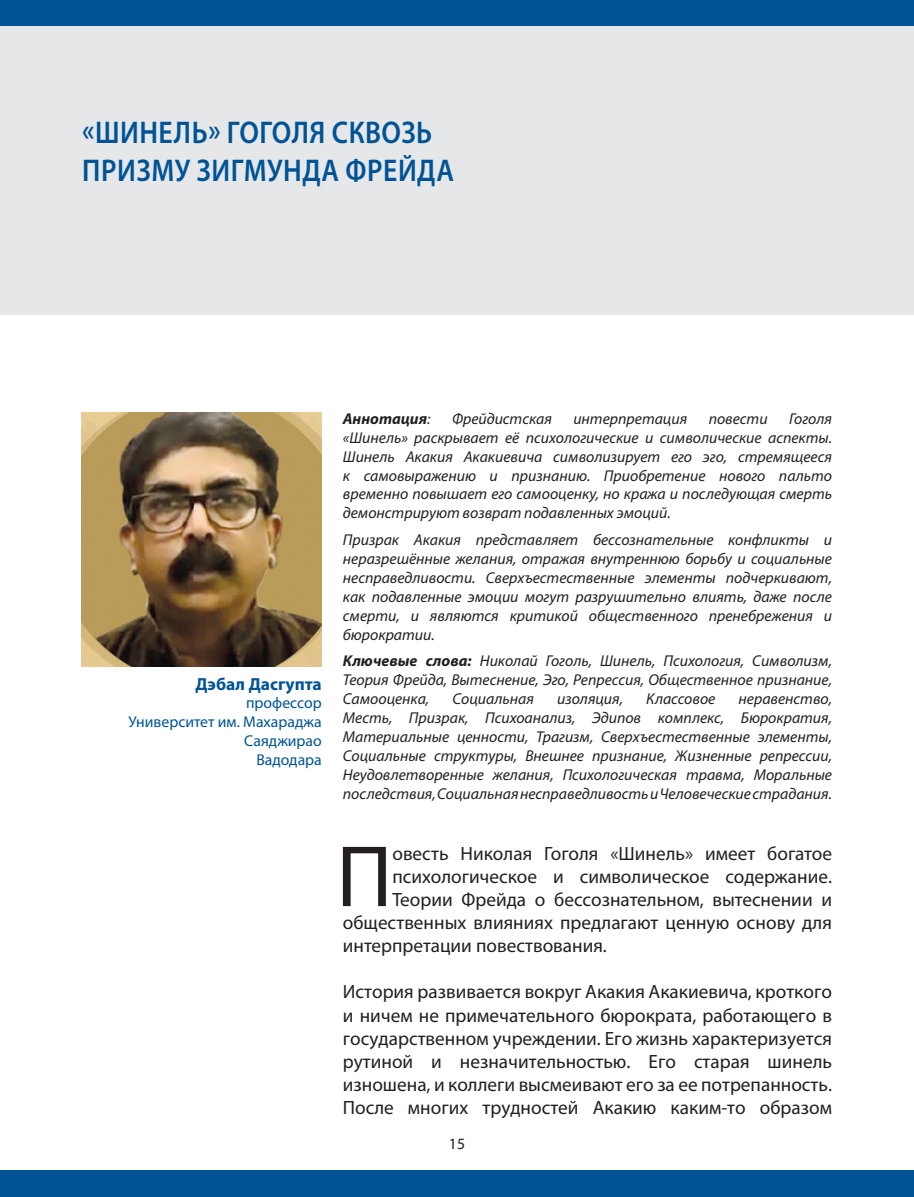
<style>
.page{position:relative;width:914px;height:1197px;background:#fff}
.page>*{position:absolute;margin:0;border:0;box-sizing:border-box;transform-origin:0 0}
.t1{font:87.85px "Myriad Pro";color:#231f20}
.t2{font:600 31.5px/37.8px "Myriad Pro";letter-spacing:.02em;color:#005495;scale:.88 1}
.t3{font:19.25px/23.1px "Myriad Pro";color:#231f20;text-align:justify}
.t4{font:700 17.5px "Myriad Pro";color:#005495}
.t5{font:italic 15.75px/18.9px "Myriad Pro";color:#231f20;text-align:justify}
.t6{font:15.75px "Myriad Pro";color:#005495}
.t7{font:italic 700 15.75px "Myriad Pro";color:#231f20}
.t8{font:15.75px "Myriad Pro";color:#231f20}
.s1{font-weight:400}
.s2{font-weight:700}
</style>
<div class="page">
<div style="left:0;top:0;width:914px;height:315px;background:#e6e7e9"></div>
<img style="left:82px;top:412px;width:240px;height:255px">
<div style="left:0;top:1171px;width:914px;height:26px;background:#005495"></div>
<div style="left:0;top:0;width:914px;height:26px;background:#005495"></div>
<p class="t2" style="left:82px;top:113px;width:424px">«ШИНЕЛЬ» ГОГОЛЯ СКВОЗЬ<br>ПРИЗМУ ЗИГМУНДА ФРЕЙДА</p>
<p class="t4" style="left:195px;top:672px;width:128px">Дэбал Дасгупта</p>
<p class="t6" style="left:246px;top:693px;width:77px">профессор</p>
<p class="t6" style="left:128px;top:712px;width:195px">Университет им. Махараджа</p>
<p class="t6" style="left:244px;top:731px;width:79px">Саяджирао</p>
<p class="t6" style="left:256px;top:750px;width:67px">Вадодара</p>
<p class="t7" style="left:343px;top:408px;width:89px">Аннотация<span class="s1">:</span></p>
<p class="t5" style="left:452px;top:409px;width:101px">Фрейдистская</p>
<p class="t5" style="left:573px;top:409px;width:115px">интерпретация</p>
<p class="t5" style="left:708px;top:409px;width:60px">повести</p>
<p class="t5" style="left:343px;top:409px;width:490px;text-indent:446px">Гоголя «Шинель» раскрывает её психологические и символические аспекты.<br>Шинель Акакия Акакиевича символизирует его эго, стремящееся к самовыражению и признанию. Приобретение нового пальто временно повышает его самооценку, но кража и последующая смерть демонстрируют возврат подавленных эмоций.</p>
<p class="t5" style="left:343px;top:530px;width:490px">Призрак Акакия представляет бессознательные конфликты и неразрешённые желания, отражая внутреннюю борьбу и социальные несправедливости. Сверхъестественные элементы подчеркивают, как подавленные эмоции могут разрушительно влиять, даже после смерти, и являются критикой общественного пренебрежения и бюрократии.</p>
<p class="t5" style="left:343px;top:651px;width:490px"><span class="s2">Ключевые слова:</span> Николай Гоголь, Шинель, Психология, Символизм, Теория Фрейда, Вытеснение, Эго, Репрессия, Общественное признание, Самооценка,</p>
<p class="t5" style="left:452px;top:689px;width:83px">Социальная</p>
<p class="t5" style="left:557px;top:689px;width:67px">изоляция,</p>
<p class="t5" style="left:646px;top:689px;width:71px">Классовое</p>
<p class="t5" style="left:343px;top:689px;width:490px;text-indent:396px">неравенство, Месть, Призрак, Психоанализ, Эдипов комплекс, Бюрократия, Материальные ценности, Трагизм, Сверхъестественные элементы, Социальные структуры, Внешнее признание, Жизненные репрессии, Неудовлетворенные желания, Психологическая травма, Моральные последствия, Социальная несправедливость и Человеческие страдания.</p>
<p class="t1" style="left:336px;top:822px;width:58px">П</p>
<p class="t3" style="left:392px;top:842px;width:441px">овесть Николая Гоголя «Шинель» имеет богатое</p>
<p class="t3" style="left:392px;top:865px;width:441px">психологическое и символическое содержание.</p>
<p class="t3" style="left:392px;top:888px;width:441px">Теории Фрейда о бессознательном, вытеснении и</p>
<p class="t3" style="left:343px;top:911px;width:490px">общественных влияниях предлагают ценную основу для</p>
<p class="t3" style="left:343px;top:934px;width:265px">интерпретации повествования.</p>
<p class="t3" style="left:343px;top:980px;width:490px">История развивается вокруг Акакия Акакиевича, кроткого и ничем не примечательного бюрократа, работающего в государственном учреждении. Его жизнь характеризуется рутиной и незначительностью. Его старая шинель изношена, и коллеги высмеивают его за ее потрепанность.<br>После многих трудностей Акакию каким-то образом</p>
<p class="t8" style="left:449px;top:1134px;width:18px">15</p>
</div>
